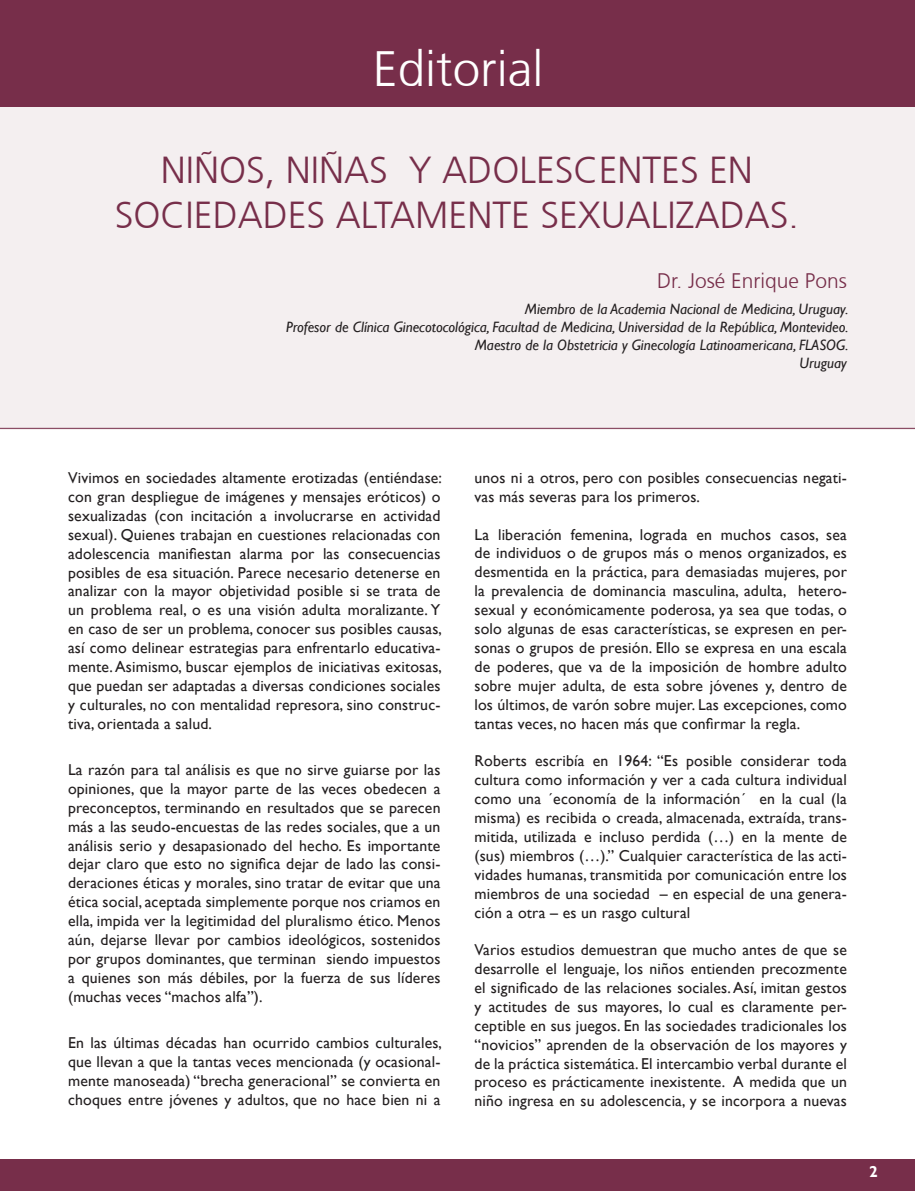
<style>
.page{position:relative;width:915px;height:1191px;background:#fff}
.page>*{position:absolute;margin:0;border:0;box-sizing:border-box;transform-origin:0 0}
.t1{font:300 49.5px "Articulate";color:#fff}
.t2{font:300 37.5px/45px "Articulate";color:#772e4a;text-align:center}
.t3{font:300 21px "Articulate";color:#772e4a}
.t4{font:15.75px/18.9px "Gill Sans";letter-spacing:.01em;color:#231f20;text-align:justify}
.t5{font:700 15.75px "Gill Sans";color:#fff}
.t6{font:italic 15px/18px "Gill Sans";color:#231f20;text-align:right}
</style>
<div class="page">
<div style="left:0;top:1159px;width:914px;height:32px;background:#772e4a"></div>
<div style="left:0;top:0;width:914px;height:108px;background:#772e4a"></div>
<div style="left:0;top:107px;width:914px;height:322px;background:#f4eff0"></div>
<hr style="left:0;top:428px;width:914px;height:1px;background:#772e4a">
<h1 class="t1" style="left:373px;top:41px;width:172px">Editorial</h1>
<h2 class="t2" style="left:115px;top:148px;width:685px">NIÑOS, NIÑAS Y ADOLESCENTES EN<br>SOCIEDADES ALTAMENTE SEXUALIZADAS.</h2>
<h3 class="t3" style="left:657px;top:268px;width:191px">Dr. José Enrique Pons</h3>
<p class="t6" style="left:286px;top:300px;width:563px">Miembro de la Academia Nacional de Medicina, Uruguay.<br>Profesor de Clínica Ginecotocológica, Facultad de Medicina, Universidad de la República, Montevideo.<br>Maestro de la Obstetricia y Ginecología Latinoamericana, FLASOG.<br>Uruguay</p>
<p class="t4" style="left:68px;top:468px;width:375px">Vivimos en sociedades altamente erotizadas (entiéndase: con gran despliegue de imágenes y mensajes eróticos) o sexualizadas (con incitación a involucrarse en actividad sexual). Quienes trabajan en cuestiones relacionadas con adolescencia manifiestan alarma por las consecuencias posibles de esa situación. Parece necesario detenerse en analizar con la mayor objetividad posible si se trata de un problema real, o es una visión adulta moralizante. Y en caso de ser un problema, conocer sus posibles causas, así como delinear estrategias para enfrentarlo educativa&shy;mente. Asimismo, buscar ejemplos de iniciativas exitosas, que puedan ser adaptadas a diversas condiciones sociales y culturales, no con mentalidad represora, sino construc&shy;tiva, orientada a salud.</p>
<p class="t4" style="left:68px;top:760px;width:374px">La razón para tal análisis es que no sirve guiarse por las opiniones, que la mayor parte de las veces obedecen a preconceptos, terminando en resultados que se parecen más a las seudo-encuestas de las redes sociales, que a un análisis serio y desapasionado del hecho. Es importante dejar claro que esto no significa dejar de lado las consi&shy;deraciones éticas y morales, sino tratar de evitar que una ética social, aceptada simplemente porque nos criamos en ella, impida ver la legitimidad del pluralismo ético. Menos aún, dejarse llevar por cambios ideológicos, sostenidos por grupos dominantes, que terminan siendo impuestos a quienes son más débiles, por la fuerza de sus líderes (muchas veces “machos alfa”).</p>
<p class="t4" style="left:68px;top:1033px;width:375px">En las últimas décadas han ocurrido cambios culturales, que llevan a que la tantas veces mencionada (y ocasional&shy;mente manoseada) “brecha generacional” se convierta en choques entre jóvenes y adultos, que no hace bien ni a</p>
<p class="t4" style="left:474px;top:468px;width:374px">unos ni a otros, pero con posibles consecuencias negati&shy;vas más severas para los primeros.</p>
<p class="t4" style="left:474px;top:525px;width:374px">La liberación femenina, lograda en muchos casos, sea de individuos o de grupos más o menos organizados, es desmentida en la práctica, para demasiadas mujeres, por la prevalencia de dominancia masculina, adulta, hetero&shy;sexual y económicamente poderosa, ya sea que todas, o solo algunas de esas características, se expresen en per&shy;sonas o grupos de presión. Ello se expresa en una escala de poderes, que va de la imposición de hombre adulto sobre mujer adulta, de esta sobre jóvenes y, dentro de los últimos, de varón sobre mujer. Las excepciones, como tantas veces, no hacen más que confirmar la regla.</p>
<p class="t4" style="left:474px;top:752px;width:374px">Roberts escribía en 1964: “Es posible considerar toda cultura como información y ver a cada cultura individual como una ´economía de la información´ en la cual (la misma) es recibida o creada, almacenada, extraída, trans&shy;mitida, utilizada e incluso perdida (…) en la mente de (sus) miembros (…).” Cualquier característica de las acti&shy;vidades humanas, transmitida por comunicación entre los miembros de una sociedad – en especial de una genera&shy;ción a otra – es un rasgo cultural</p>
<p class="t4" style="left:474px;top:940px;width:374px">Varios estudios demuestran que mucho antes de que se desarrolle el lenguaje, los niños entienden precozmente el significado de las relaciones sociales. Así, imitan gestos y actitudes de sus mayores, lo cual es claramente per&shy;ceptible en sus juegos. En las sociedades tradicionales los “novicios” aprenden de la observación de los mayores y de la práctica sistemática. El intercambio verbal durante el proceso es prácticamente inexistente. A medida que un niño ingresa en su adolescencia, y se incorpora a nuevas</p>
<p class="t5" style="left:868px;top:1162px;width:10px">2</p>
</div>
